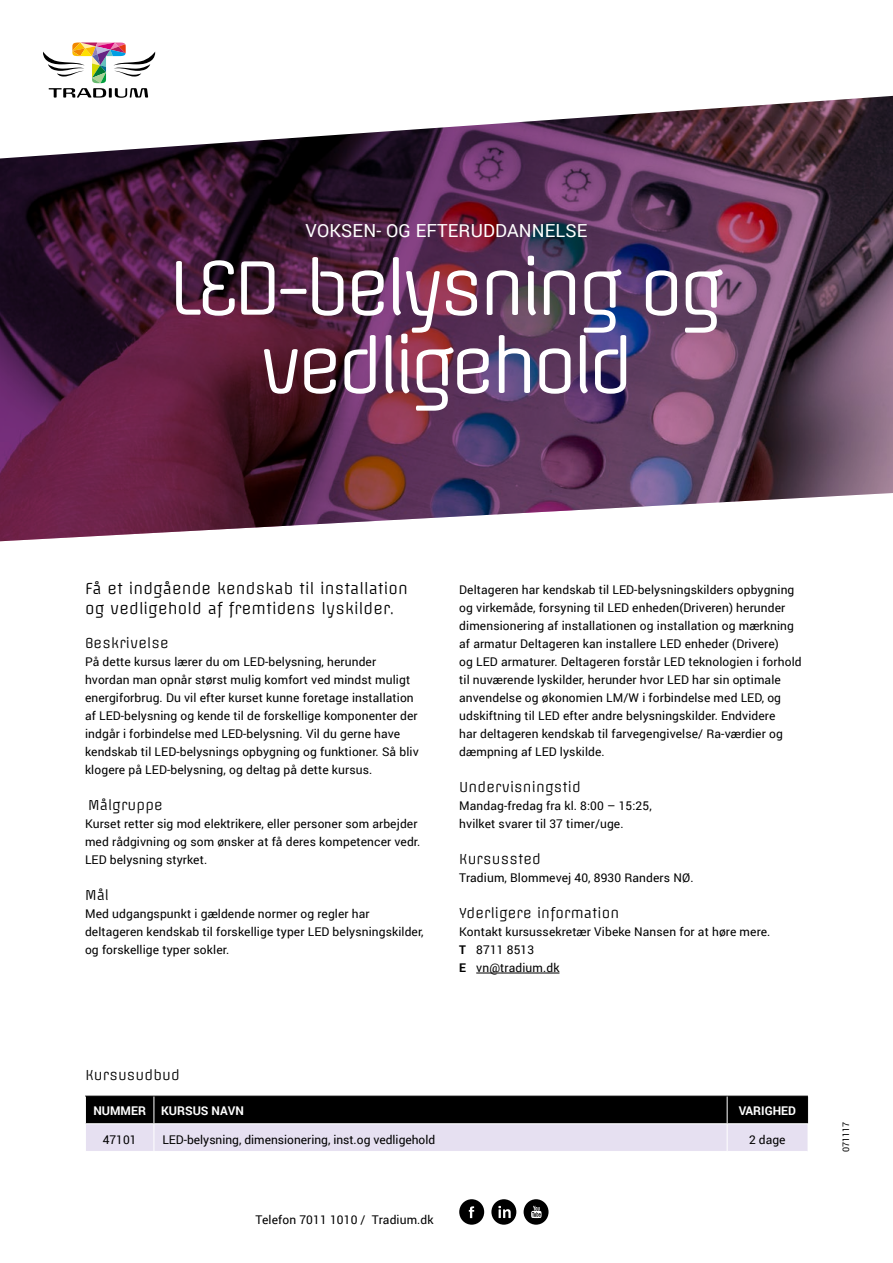
<style>
.page{position:relative;width:893px;height:1263px;background:#fff}
.page>*{position:absolute;margin:0;border:0;box-sizing:border-box;transform-origin:0 0}
.t1{font:72px/78px "Offside";letter-spacing:-.08em;color:#fff;text-align:center}
.t2{font:18px "Roboto";letter-spacing:.01em;color:#fff}
.t3{font:15px/19.5px "Offside";letter-spacing:.01em;color:#000}
.t4{font:13.5px "Offside";letter-spacing:.01em;color:#000}
.t5{font:12px/18px "Roboto";letter-spacing:.01em;color:#000}
.t6{font:700 12px "Roboto";color:#fff}
.t7{font:9px "Roboto";letter-spacing:.01em;color:#000}
.s1{font-weight:700}
</style>
<div class="page">
<img style="left:0;top:158px;width:893px;height:384px">
<svg style="left:8px;top:42px;width:885px;height:116px"></svg>
<svg style="left:43px;top:43px;width:112px;height:55px"></svg>
<hr style="left:476px;top:973px;width:83px;height:1px;background:#000">
<div style="left:459px;top:1199px;width:25px;height:26px;background:#000;border-radius:50%"></div>
<svg style="left:469px;top:1206px;width:5px;height:12px"></svg>
<div style="left:491px;top:1199px;width:25px;height:26px;background:#000;border-radius:50%"></div>
<svg style="left:498px;top:1206px;width:13px;height:12px"></svg>
<div style="left:524px;top:1199px;width:25px;height:26px;background:#000;border-radius:50%"></div>
<svg style="left:531px;top:1206px;width:10px;height:12px"></svg>
<svg style="left:85px;top:1096px;width:723px;height:55px;background:#76737b"></svg>
<h2 class="t2" style="left:306px;top:218px;width:283px">VOKSEN- OG EFTERUDDANNELSE</h2>
<h1 class="t1" style="left:168px;top:249px;width:558px">LED-belysning og vedligehold</h1>
<p class="t3" style="left:85px;top:579px;width:324px">Få et indgående kendskab til installation og vedligehold af fremtidens lyskilder.</p>
<p class="t4" style="left:85px;top:635px;width:85px">Beskrivelse</p>
<p class="t5" style="left:85px;top:652px;width:335px">På dette kursus lærer du om LED-belysning, herunder hvordan man opnår størst mulig komfort ved mindst muligt energiforbrug. Du vil efter kurset kunne foretage installation af LED-belysning og kende til de forskellige komponenter der indgår i forbindelse med LED-belysning. Vil du gerne have kendskab til LED-belysnings opbygning og funktioner. Så bliv klogere på LED-belysning, og deltag på dette kursus.</p>
<p class="t4" style="left:88px;top:797px;width:76px">Målgruppe</p>
<p class="t5" style="left:85px;top:814px;width:337px">Kurset retter sig mod elektrikere, eller personer som arbejder med rådgivning og som ønsker at få deres kompetencer vedr.<br>LED belysning styrket.</p>
<p class="t4" style="left:85px;top:887px;width:25px">Mål</p>
<p class="t5" style="left:85px;top:904px;width:340px">Med udgangspunkt i gældende normer og regler har deltageren kendskab til forskellige typer LED belysningskilder, og forskellige typer sokler.</p>
<p class="t5" style="left:459px;top:580px;width:344px">Deltageren har kendskab til LED-belysningskilders opbygning og virkemåde, forsyning til LED enheden(Driveren) herunder dimensionering af installationen og installation og mærkning af armatur Deltageren kan installere LED enheder (Drivere)<br>og LED armaturer. Deltageren forstår LED teknologien i forhold til nuværende lyskilder, herunder hvor LED har sin optimale anvendelse og økonomien LM/W i forbindelse med LED, og udskiftning til LED efter andre belysningskilder. Endvidere<br>har deltageren kendskab til farvegengivelse/ Ra-værdier og dæmpning af LED lyskilde.</p>
<p class="t4" style="left:459px;top:779px;width:123px">Undervisningstid</p>
<p class="t5" style="left:459px;top:796px;width:194px">Mandag-fredag fra kl. 8:00 – 15:25, hvilket svarer til 37 timer/uge.</p>
<p class="t4" style="left:459px;top:851px;width:83px">Kursussted</p>
<p class="t5" style="left:459px;top:868px;width:236px">Tradium, Blommevej 40, 8930 Randers NØ.</p>
<p class="t4" style="left:459px;top:905px;width:161px">Yderligere information</p>
<p class="t5" style="left:459px;top:922px;width:313px">Kontakt kursussekretær Vibeke Nansen for at høre mere.<br><span class="s1">T</span> 8711 8513<br><span class="s1">E</span> vn@tradium.dk</p>
<p class="t4" style="left:85px;top:1067px;width:96px">Kursusudbud</p>
<p class="t6" style="left:93px;top:1102px;width:54px">NUMMER</p>
<p class="t6" style="left:161px;top:1102px;width:84px">KURSUS NAVN</p>
<p class="t6" style="left:739px;top:1102px;width:59px">VARIGHED</p>
<p class="t5" style="left:103px;top:1130px;width:35px">47101</p>
<p class="t5" style="left:162px;top:1130px;width:274px">LED-belysning, dimensionering, inst.og vedligehold</p>
<p class="t5" style="left:749px;top:1130px;width:38px">2 dage</p>
<p class="t5" style="left:255px;top:1210px;width:180px">Telefon 7011 1010 / Tradium.dk</p>
<p class="t7" style="left:840px;top:1152px;width:32px;rotate:-90deg">071117</p>
</div>
